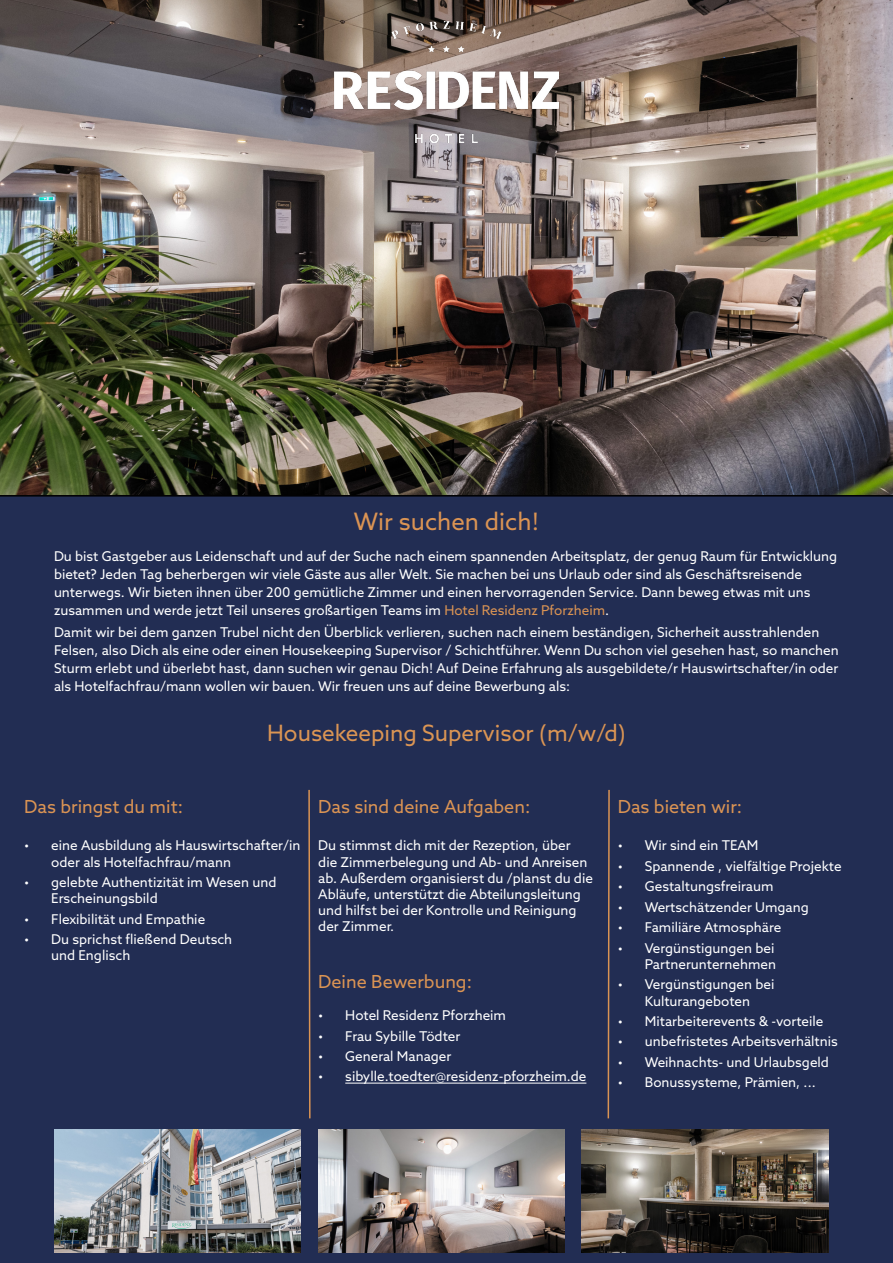
<style>
.page{position:relative;width:893px;height:1263px;background:#fff}
.page>*{position:absolute;margin:0;border:0;box-sizing:border-box;transform-origin:0 0}
.t1{font:24px "Azo Sans";color:#db9453}
.t2{font:22.5px "Azo Sans";color:#db9553}
.t3{font:18px "Azo Sans";color:#db9453}
.t4{font:13.5px/16.2px "Azo Sans";color:#fff}
.s1{color:#db9453}
</style>
<div class="page">
<img style="left:0;top:0;width:893px;height:495px">
<div style="left:0;top:495px;width:893px;height:768px;background:#222d53"></div>
<img style="left:54px;top:1129px;width:247px;height:123px">
<img style="left:318px;top:1129px;width:247px;height:123px">
<svg style="left:308px;top:788px;width:3px;height:332px"></svg>
<svg style="left:607px;top:788px;width:3px;height:332px"></svg>
<hr style="left:345px;top:1083px;width:241px;height:1px;background:#fff">
<img style="left:335px;top:22px;width:223px;height:120px">
<img style="left:582px;top:1129px;width:246px;height:123px">
<h1 class="t1" style="left:354px;top:506px;width:187px">Wir suchen dich!</h1>
<p class="t4" style="left:54px;top:547px;width:785px;line-height:18px">Du bist Gastgeber aus Leidenschaft und auf der Suche nach einem spannenden Arbeitsplatz, der genug Raum für Entwicklung bietet? Jeden Tag beherbergen wir viele Gäste aus aller Welt. Sie machen bei uns Urlaub oder sind als Geschäftsreisende unterwegs. Wir bieten ihnen über 200 gemütliche Zimmer und einen hervorragenden Service. Dann beweg etwas mit uns zusammen und werde jetzt Teil unseres großartigen Teams im <span class="s1">Hotel Residenz Pforzheim</span>.</p>
<p class="t4" style="left:54px;top:623px;width:786px;line-height:18px">Damit wir bei dem ganzen Trubel nicht den Überblick verlieren, suchen nach einem beständigen, Sicherheit ausstrahlenden Felsen, also Dich als eine oder einen Housekeeping Supervisor / Schichtführer. Wenn Du schon viel gesehen hast, so manchen Sturm erlebt und überlebt hast, dann suchen wir genau Dich! Auf Deine Erfahrung als ausgebildete/r Hauswirtschafter/in oder als Hotelfachfrau/mann wollen wir bauen. Wir freuen uns auf deine Bewerbung als:</p>
<h2 class="t2" style="left:267px;top:719px;width:360px">Housekeeping Supervisor (m/w/d)</h2>
<h3 class="t3" style="left:24px;top:794px;width:160px">Das bringst du mit:</h3>
<p class="t4" style="left:51px;top:837px;width:251px;text-indent:-27px">• eine Ausbildung als Hauswirtschafter/in oder als Hotelfachfrau/mann</p>
<p class="t4" style="left:51px;top:874px;width:227px;text-indent:-27px">• gelebte Authentizität im Wesen und<br>Erscheinungsbild</p>
<p class="t4" style="left:24px;top:910px;width:183px">• Flexibilität und Empathie</p>
<p class="t4" style="left:51px;top:931px;width:183px;text-indent:-27px">• Du sprichst fließend Deutsch und Englisch</p>
<h3 class="t3" style="left:318px;top:794px;width:214px">Das sind deine Aufgaben:</h3>
<p class="t4" style="left:318px;top:837px;width:276px">Du stimmst dich mit der Rezeption, über die Zimmerbelegung und Ab- und Anreisen ab. Außerdem organisierst du /planst du die Abläufe, unterstützt die Abteilungsleitung und hilfst bei der Kontrolle und Reinigung der Zimmer.</p>
<h3 class="t3" style="left:318px;top:969px;width:155px">Deine Bewerbung:</h3>
<p class="t4" style="left:318px;top:1007px;width:189px">• Hotel Residenz Pforzheim</p>
<p class="t4" style="left:318px;top:1027px;width:144px">• Frau Sybille Tödter</p>
<p class="t4" style="left:318px;top:1048px;width:135px">• General Manager</p>
<p class="t4" style="left:318px;top:1068px;width:270px">• sibylle.toedter@residenz-pforzheim.de</p>
<h3 class="t3" style="left:618px;top:794px;width:126px">Das bieten wir:</h3>
<p class="t4" style="left:618px;top:837px;width:142px">• Wir sind ein TEAM</p>
<p class="t4" style="left:618px;top:858px;width:225px">• Spannende , vielfältige Projekte</p>
<p class="t4" style="left:618px;top:878px;width:157px">• Gestaltungsfreiraum</p>
<p class="t4" style="left:618px;top:899px;width:192px">• Wertschätzender Umgang</p>
<p class="t4" style="left:618px;top:919px;width:165px">• Familiäre Atmosphäre</p>
<p class="t4" style="left:618px;top:939px;width:160px;text-align:right">• Vergünstigungen bei<br>Partnerunternehmen</p>
<p class="t4" style="left:618px;top:976px;width:158px;text-align:center">• Vergünstigungen bei<br>Kulturangeboten</p>
<p class="t4" style="left:618px;top:1013px;width:207px">• Mitarbeiterevents &amp; -vorteile</p>
<p class="t4" style="left:618px;top:1033px;width:222px">• unbefristetes Arbeitsverhältnis</p>
<p class="t4" style="left:618px;top:1054px;width:213px">• Weihnachts- und Urlaubsgeld</p>
<p class="t4" style="left:618px;top:1074px;width:200px">• Bonussysteme, Prämien, ...</p>
</div>
